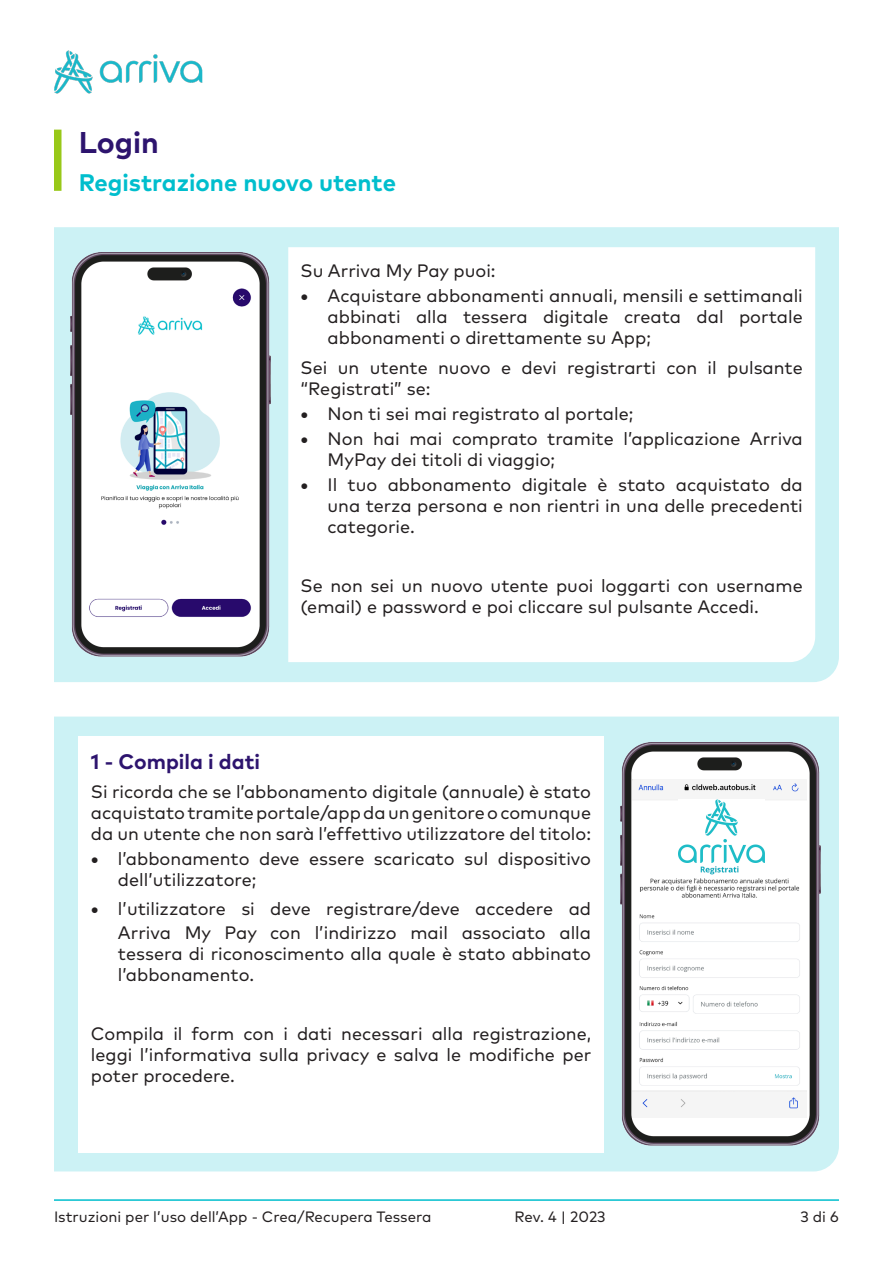
<style>
.page{position:relative;width:893px;height:1263px;background:#fff}
.page>*{position:absolute;margin:0;border:0;box-sizing:border-box;transform-origin:0 0}
.t1{font:700 30px "Mark Pro";color:#2d146e}
.t2{font:700 24px "Mark Pro";color:#00becd}
.t3{font:700 21px "Mark Pro";color:#2d146e}
.Paragrafo_testo{font:18px/21px "Mark Pro";color:#231f20}
.t4{font:15px "Mark Pro";color:#231f20}
.s1{font-weight:700}
</style>
<div class="page">
<img style="left:54px;top:50px;width:148px;height:43px">
<hr style="left:54px;top:1199px;width:785px;height:2px;background:#00becd">
<div style="left:54px;top:227px;width:785px;height:455px;background:#ccf2f5"></div>
<svg style="left:288px;top:247px;width:527px;height:415px"></svg>
<div style="left:54px;top:716px;width:785px;height:455px;background:#ccf2f5"></div>
<div style="left:78px;top:736px;width:526px;height:416px;background:#fff"></div>
<div style="left:54px;top:130px;width:8px;height:61px;background:#98c818"></div>
<img style="left:71px;top:253px;width:200px;height:403px">
<img style="left:83px;top:285px;width:174px;height:343px">
<img style="left:620px;top:742px;width:200px;height:404px">
<img style="left:632px;top:779px;width:175px;height:338px">
<img style="left:678px;top:799px;width:86px;height:64px">
<p class="t1" style="left:79px;top:120px;width:82px">Login</p>
<p class="t2" style="left:79px;top:164px;width:319px">Registrazione nuovo utente</p>
<p class="Paragrafo_testo" style="left:301px;top:258px;width:197px">Su Arriva My Pay puoi:</p>
<p class="Paragrafo_testo" style="left:328px;top:284px;width:477px;text-align:justify;text-indent:-27px"><span class="s1">•</span> Acquistare abbonamenti annuali, mensili e settimanali abbinati alla tessera digitale creata dal portale abbonamenti o direttamente su App;</p>
<p class="Paragrafo_testo" style="left:301px;top:355px;width:504px">Sei un utente nuovo e devi registrarti con il pulsante “Registrati” se:</p>
<p class="Paragrafo_testo" style="left:301px;top:401px;width:334px"><span class="s1">•</span> Non ti sei mai registrato al portale;</p>
<p class="Paragrafo_testo" style="left:328px;top:427px;width:477px;text-indent:-27px"><span class="s1">•</span> Non hai mai comprato tramite l’applicazione Arriva<br>MyPay dei titoli di viaggio;</p>
<p class="Paragrafo_testo" style="left:328px;top:473px;width:477px;text-align:justify;text-indent:-27px"><span class="s1">•</span> Il tuo abbonamento digitale è stato acquistato da una terza persona e non rientri in una delle precedenti categorie.</p>
<p class="Paragrafo_testo" style="left:301px;top:574px;width:504px">Se non sei un nuovo utente puoi loggarti con username (email) e password e poi cliccare sul pulsante Accedi.</p>
<p class="t3" style="left:91px;top:745px;width:171px">1 - Compila i dati</p>
<p class="Paragrafo_testo" style="left:91px;top:780px;width:502px;text-align:justify">Si ricorda che se l’abbonamento digitale (annuale) è stato acquistato tramite portale/app da un genitore o comunque da un utente che non sarà l’effettivo utilizzatore del titolo:</p>
<p class="Paragrafo_testo" style="left:118px;top:847px;width:475px;text-indent:-27px"><span class="s1">•</span> l’abbonamento deve essere scaricato sul dispositivo dell’utilizzatore;</p>
<p class="Paragrafo_testo" style="left:91px;top:895px;width:502px;line-height:24px;text-align:right"><span class="s1">•</span> l’utilizzatore si deve registrare/deve accedere ad<br>Arriva My Pay con l’indirizzo mail associato alla</p>
<p class="Paragrafo_testo" style="left:118px;top:941px;width:475px">tessera di riconoscimento alla quale è stato abbinato l’abbonamento.</p>
<p class="Paragrafo_testo" style="left:91px;top:1021px;width:502px;text-align:justify">Compila il form con i dati necessari alla registrazione, leggi l’informativa sulla privacy e salva le modifiche per poter procedere.</p>
<p class="t4" style="left:54px;top:1205px;width:379px">Istruzioni per l’uso dell’App - Crea/Recupera Tessera</p>
<p class="t4" style="left:515px;top:1206px;width:93px">Rev. 4 | 2023</p>
<p class="t4" style="left:800px;top:1205px;width:40px">3 di 6</p>
</div>
